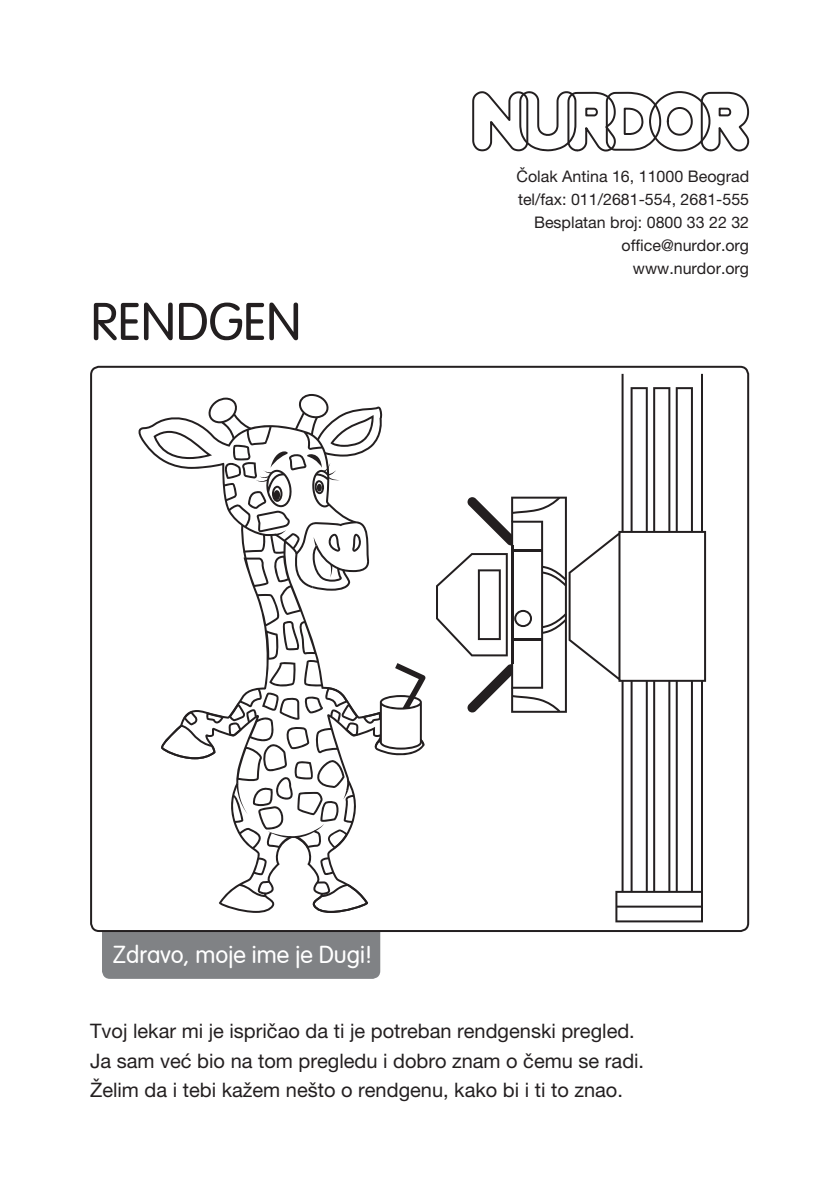
<style>
.page{position:relative;width:840px;height:1191px;background:#fff}
.page>*{position:absolute;margin:0;border:0;box-sizing:border-box;transform-origin:0 0}
.t1{font:300 52px "VAG Rounded X";color:#231f20}
.t2{font:300 24px "VAG Rounded X";color:#fff}
.t3{font:20px/29.6px "Helvetica Neue LT Pro";color:#231f20}
.t4{font:16px/22.8px "Helvetica Neue LT Pro";color:#231f20;text-align:right}
</style>
<div class="page">
<div style="left:102px;top:923px;width:278px;height:56px;background:#808285;border-radius:8px"></div>
<div style="left:91px;top:367px;width:656px;height:564px;background:#fff;border-radius:8px"></div>
<svg style="left:472px;top:91px;width:277px;height:61px"></svg>
<svg style="left:615px;top:374px;width:90px;height:548px"></svg>
<svg style="left:436px;top:496px;width:184px;height:217px"></svg>
<svg style="left:254px;top:590px;width:85px;height:73px"></svg>
<svg style="left:161px;top:663px;width:264px;height:250px"></svg>
<svg style="left:138px;top:394px;width:245px;height:196px"></svg>
<h1 class="t1" style="left:91px;top:292px;width:212px">RENDGEN</h1>
<p class="t4" style="left:516px;top:165px;width:234px">Čolak Antina 16, 11000 Beograd tel/fax: 011/2681-554, 2681-555<br>Besplatan broj: 0800 33 22 32 office@nurdor.org www.nurdor.org</p>
<p class="t2" style="left:113px;top:940px;width:261px">Zdravo, moje ime je Dugi!</p>
<p class="t3" style="left:90px;top:1015px;width:555px">Tvoj lekar mi je ispričao da ti je potreban rendgenski pregled.<br>Ja sam već bio na tom pregledu i dobro znam o čemu se radi.<br>Želim da i tebi kažem nešto o rendgenu, kako bi i ti to znao.</p>
</div>
